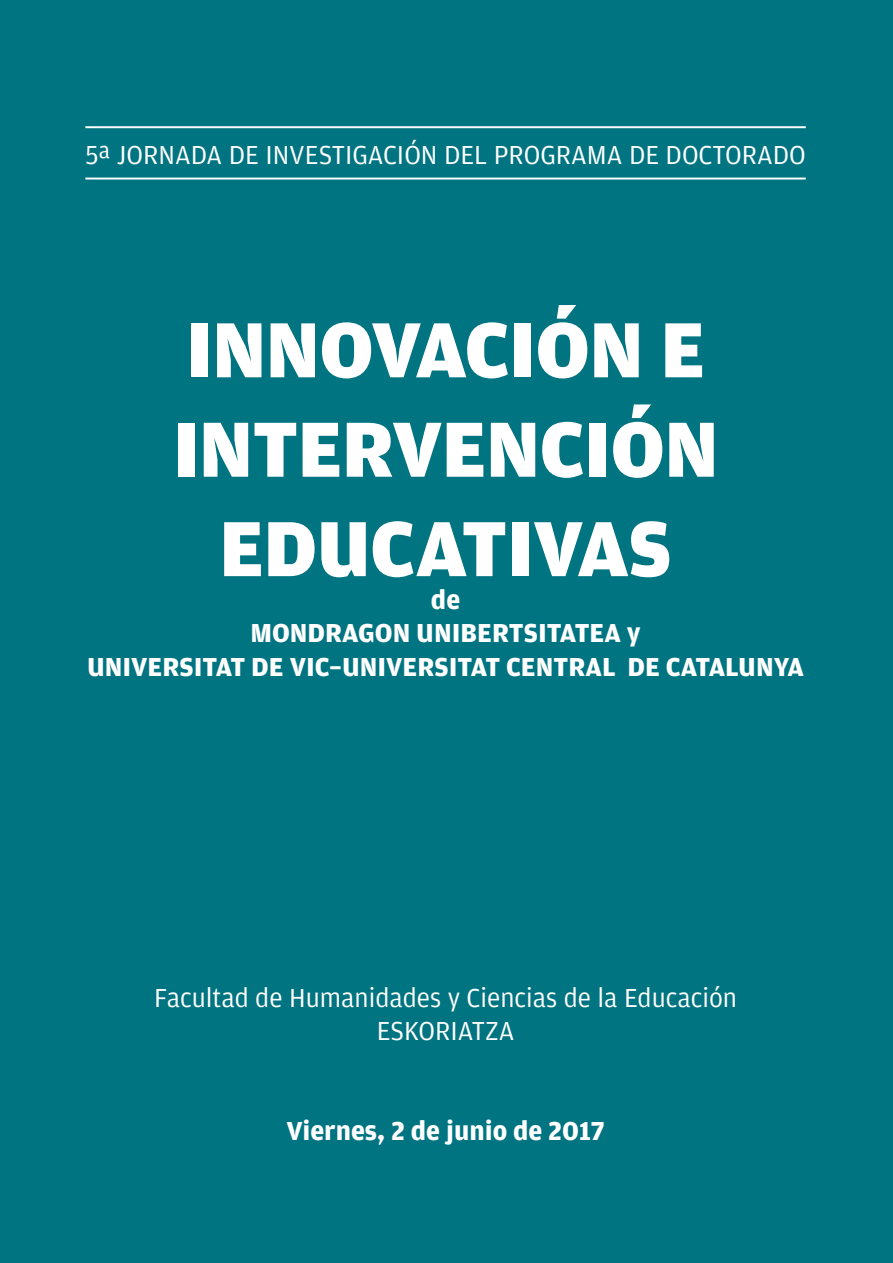
<style>
.page{position:relative;width:893px;height:1263px;background:#007481}
.page>*{position:absolute;margin:0;border:0;box-sizing:border-box;transform-origin:0 0}
.t1{font:900 82.8px "Amplitude";color:#fff}
.t2{font:27.6px "Amplitude";color:#fff}
.t3{font:700 27.6px "Amplitude";color:#fff}
</style>
<div class="page">
<hr style="left:85px;top:178px;width:721px;height:2px;background:#fff">
<hr style="left:85px;top:126px;width:721px;height:2px;background:#fff">
<p class="t2" style="left:85px;top:140px;width:722px">5ª JORNADA DE INVESTIGACIÓN DEL PROGRAMA DE DOCTORADO</p>
<p class="t1" style="left:186px;top:304px;width:520px">INNOVACIÓN E</p>
<p class="t1" style="left:173px;top:403px;width:547px">INTERVENCIÓN</p>
<p class="t1" style="left:220px;top:502px;width:453px">EDUCATIVAS</p>
<p class="t3" style="left:431px;top:585px;width:31px">de</p>
<p class="t3" style="left:250px;top:618px;width:392px">MONDRAGON UNIBERTSITATEA y</p>
<p class="t3" style="left:87px;top:651px;width:719px">UNIVERSITAT DE VIC–UNIVERSITAT CENTRAL DE CATALUNYA</p>
<p class="t2" style="left:154px;top:982px;width:584px">Facultad de Humanidades y Ciencias de la Educación</p>
<p class="t2" style="left:377px;top:1016px;width:139px">ESKORIATZA</p>
<p class="t3" style="left:286px;top:1115px;width:320px">Viernes, 2 de junio de 2017</p>
</div>
